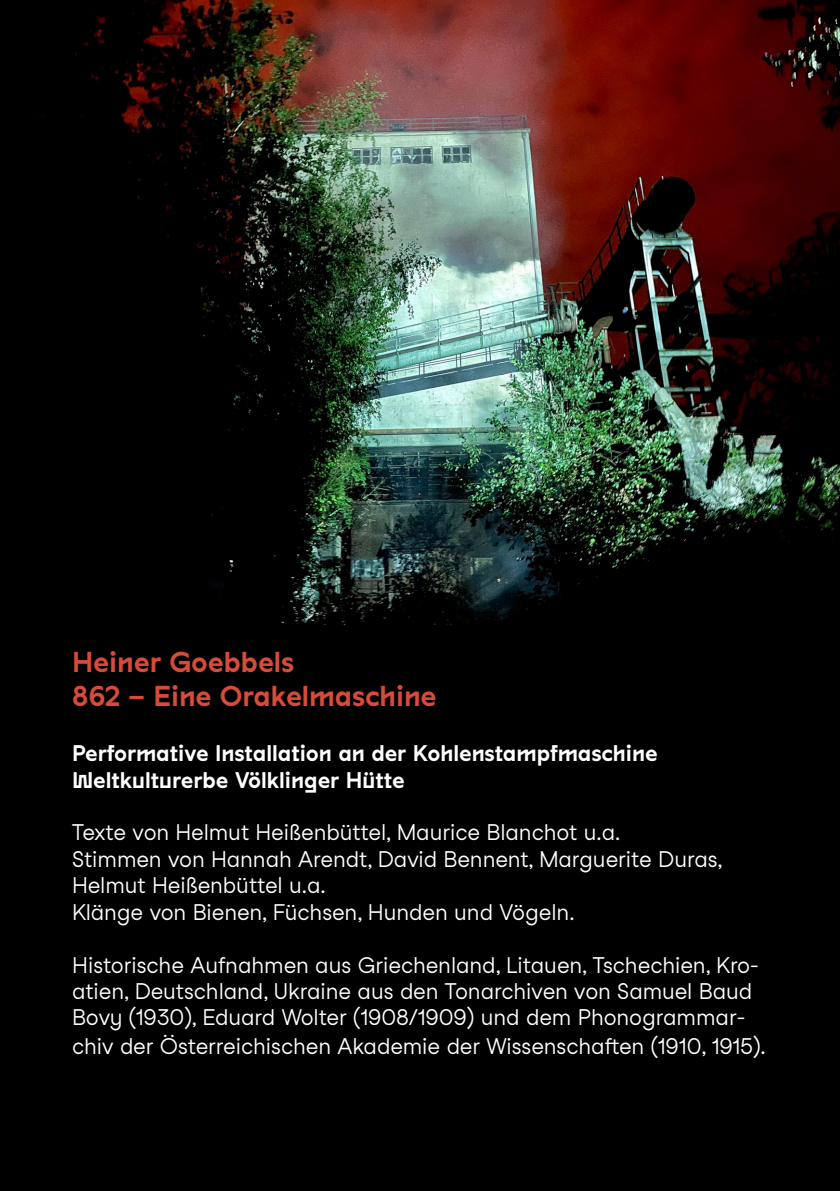
<style>
.page{position:relative;width:840px;height:1191px;background:#fff}
.page>*{position:absolute;margin:0;border:0;box-sizing:border-box;transform-origin:0 0}
.t1{font:700 28px "Studio Feixen Edgy WVH";color:#d64b39}
.t2{font:22px/26.4px "Studio Feixen Sans";color:#fff}
.t3{font:700 22px "Studio Feixen Edgy WVH";color:#fff}
</style>
<div class="page">
<div style="left:0;top:0;width:839px;height:1191px;background:#000"></div>
<img style="left:42px;top:0;width:797px;height:625px">
<p class="t1" style="left:72px;top:646px;width:223px">Heiner Goebbels</p>
<p class="t1" style="left:72px;top:679px;width:366px">862 – Eine Orakelmaschine</p>
<p class="t3" style="left:72px;top:740px;width:586px">Performative Installation an der Kohlenstampfmaschine</p>
<p class="t3" style="left:72px;top:767px;width:334px">Weltkulturerbe Völklinger Hütte</p>
<p class="t2" style="left:72px;top:820px;width:549px">Texte von Helmut Heißenbüttel, Maurice Blanchot u.a.</p>
<p class="t2" style="left:72px;top:846px;width:652px">Stimmen von Hannah Arendt, David Bennent, Marguerite Duras,<br>Helmut Heißenbüttel u.a.</p>
<p class="t2" style="left:72px;top:899px;width:503px">Klänge von Bienen, Füchsen, Hunden und Vögeln.</p>
<p class="t2" style="left:72px;top:952px;width:687px">Historische Aufnahmen aus Griechenland, Litauen, Tschechien, Kro&shy;atien, Deutschland, Ukraine aus den Tonarchiven von Samuel Baud<br>Bovy (1930), Eduard Wolter (1908/1909) und dem Phonogrammar-</p>
<p class="t2" style="left:72px;top:1033px;width:694px">chiv der Österreichischen Akademie der Wissenschaften (1910, 1915).</p>
</div>
